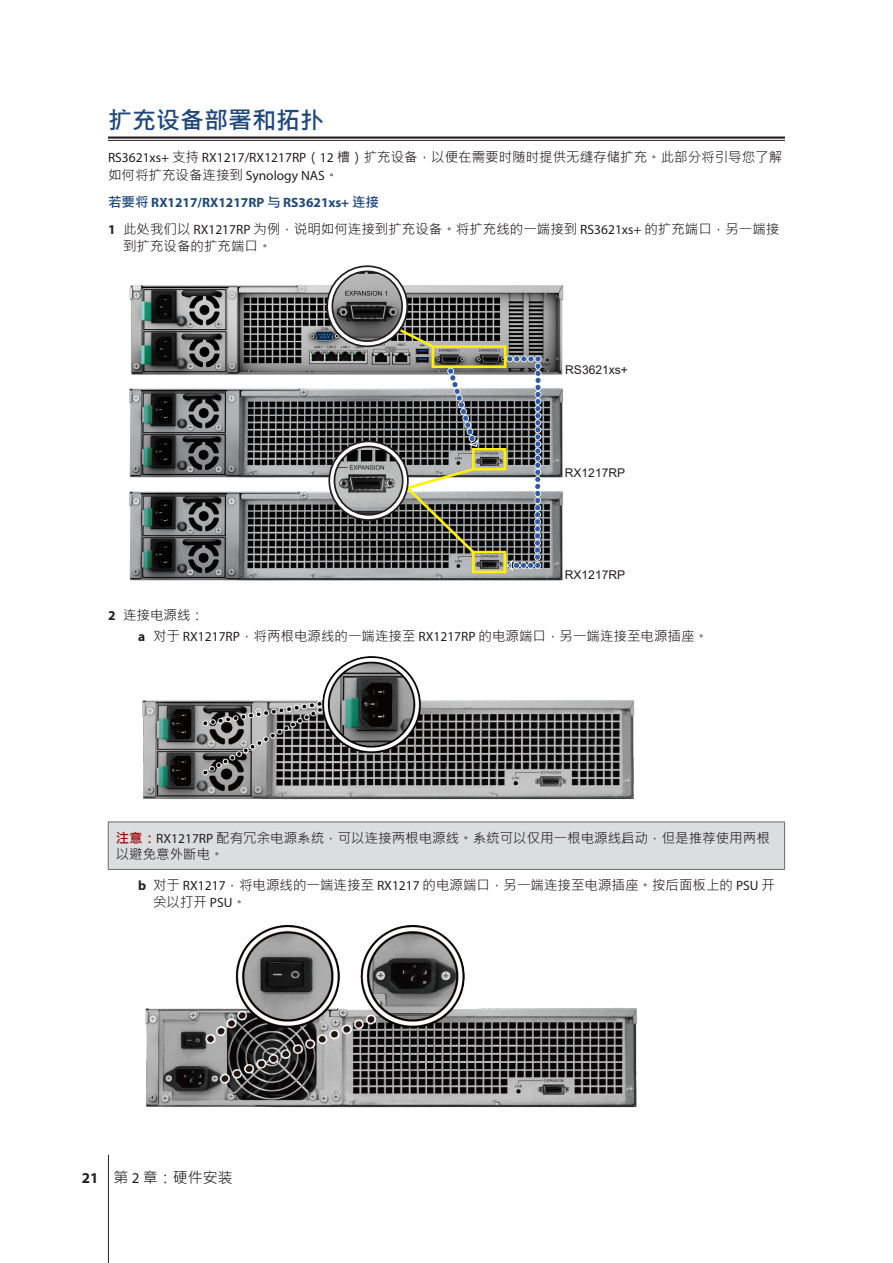
<style>
.page{position:relative;width:893px;height:1263px;background:#fff}
.page>*{position:absolute;margin:0;border:0;box-sizing:border-box;transform-origin:0 0}
.H2-underline{font:700 24px "Microsoft Jheng Hei";color:#1f497d}
.t1{font:15px "Microsoft Jheng Hei";color:#231f20}
.Body-sidebar{font:13.5px/16.5px "Microsoft Jheng Hei";color:#231f20}
.Warning-sidebar{font:13.5px/16.5px "Microsoft Jheng Hei";color:#231f20}
.Body-sidebar-2{font:700 13.5px "Myriad Pro";color:#1f497d}
.t2{font:12px "Arial";color:#231f20}
.s1{font-family:"Myriad Pro"}
.s2{font-family:"Microsoft Jheng Hei"}
.s3{font-family:"Myriad Pro";font-weight:700}
.s4{font-weight:700;color:#9d070d}
</style>
<div class="page">
<hr style="left:108px;top:1155px;width:1px;height:108px;background:#231f20">
<hr style="left:108px;top:137px;width:677px;height:2px;background:#231f20">
<hr style="left:108px;top:140px;width:677px;height:1px;background:#231f20">
<img style="left:129px;top:278px;width:435px;height:97px">
<img style="left:129px;top:491px;width:434px;height:90px">
<img style="left:129px;top:388px;width:434px;height:90px">
<img style="left:330px;top:268px;width:75px;height:75px;border-radius:37px">
<div style="left:326px;top:265px;width:82px;height:82px;border:7px solid #231f20;border-radius:50%"></div>
<div style="left:328px;top:267px;width:78px;height:78px;border:3px solid #fff;border-radius:50%"></div>
<div style="left:432px;top:345px;width:74px;height:23px;border:3px solid #fff101"></div>
<svg style="left:397px;top:327px;width:39px;height:23px"></svg>
<div style="left:472px;top:448px;width:34px;height:22px;border:3px solid #fff101"></div>
<div style="left:472px;top:551px;width:34px;height:22px;border:3px solid #fff101"></div>
<svg style="left:404px;top:466px;width:73px;height:90px;background:#7e7e6e"></svg>
<img style="left:329px;top:443px;width:76px;height:76px;border-radius:38px">
<div style="left:328px;top:440px;width:81px;height:81px;border:7px solid #231f20;border-radius:50%"></div>
<div style="left:330px;top:442px;width:77px;height:77px;border:3px solid #fff;border-radius:50%"></div>
<svg style="left:441px;top:360px;width:40px;height:87px;background:#7b7e7d"></svg>
<svg style="left:507px;top:353px;width:38px;height:219px;background:#767b83"></svg>
<img style="left:142px;top:656px;width:493px;height:144px">
<div style="left:108px;top:822px;width:677px;height:47px;background:#dcdddf"></div>
<hr style="left:108px;top:822px;width:677px;height:1px;background:#6c6d70">
<hr style="left:108px;top:822px;width:1px;height:47px;background:#6c6d70">
<hr style="left:784px;top:822px;width:1px;height:47px;background:#6c6d70">
<hr style="left:108px;top:869px;width:677px;height:1px;background:#6c6d70">
<img style="left:145px;top:924px;width:492px;height:184px">
<p class="H2-underline" style="left:108px;top:106px;width:217px">扩充设备部署和拓扑</p>
<p class="Body-sidebar" style="left:108px;top:148px;width:676px;line-height:18px"><span class="s1">RS3621xs+</span> 支持 <span class="s1">RX1217/RX1217RP</span>（<span class="s1">12</span> 槽）扩充设备，以便在需要时随时提供无缝存储扩充。此部分将引导您了解如何将扩充设备连接到 <span class="s1">Synology NAS</span>。</p>
<p class="Body-sidebar-2" style="left:108px;top:194px;width:273px"><span class="s2">若要将</span> RX1217/RX1217RP <span class="s2">与</span> RS3621xs+ <span class="s2">连接</span></p>
<p class="Body-sidebar" style="left:123px;top:221px;width:658px;text-indent:-15px"><span class="s3">1</span> 此处我们以 <span class="s1">RX1217RP</span> 为例，说明如何连接到扩充设备。将扩充线的一端接到 <span class="s1">RS3621xs+</span> 的扩充端口，另一端接到扩充设备的扩充端口。</p>
<p class="t2" style="left:565px;top:361px;width:64px">RS3621xs+</p>
<p class="t2" style="left:565px;top:464px;width:62px">RX1217RP</p>
<p class="t2" style="left:565px;top:566px;width:62px">RX1217RP</p>
<p class="Body-sidebar" style="left:108px;top:607px;width:97px"><span class="s3">2</span> 连接电源线：</p>
<p class="Body-sidebar" style="left:138px;top:628px;width:571px"><span class="s3">a</span> 对于 <span class="s1">RX1217RP</span>，将两根电源线的一端连接至 <span class="s1">RX1217RP</span> 的电源端口，另一端连接至电源插座。</p>
<p class="Warning-sidebar" style="left:116px;top:829px;width:656px"><span class="s4">注意：</span><span class="s1">RX1217RP</span> 配有冗余电源系统，可以连接两根电源线。系统可以仅用一根电源线启动，但是推荐使用两根以避免意外断电。</p>
<p class="Body-sidebar" style="left:153px;top:877px;width:623px;text-indent:-15px"><span class="s3">b</span> 对于 <span class="s1">RX1217</span>，将电源线的一端连接至 <span class="s1">RX1217</span> 的电源端口，另一端连接至电源插座。按后面板上的 <span class="s1">PSU</span> 开关以打开 <span class="s1">PSU</span>。</p>
<p class="t1" style="left:82px;top:1168px;width:152px"><span class="s3">21</span> 第 <span class="s1">2</span> 章：硬件安装</p>
</div>
